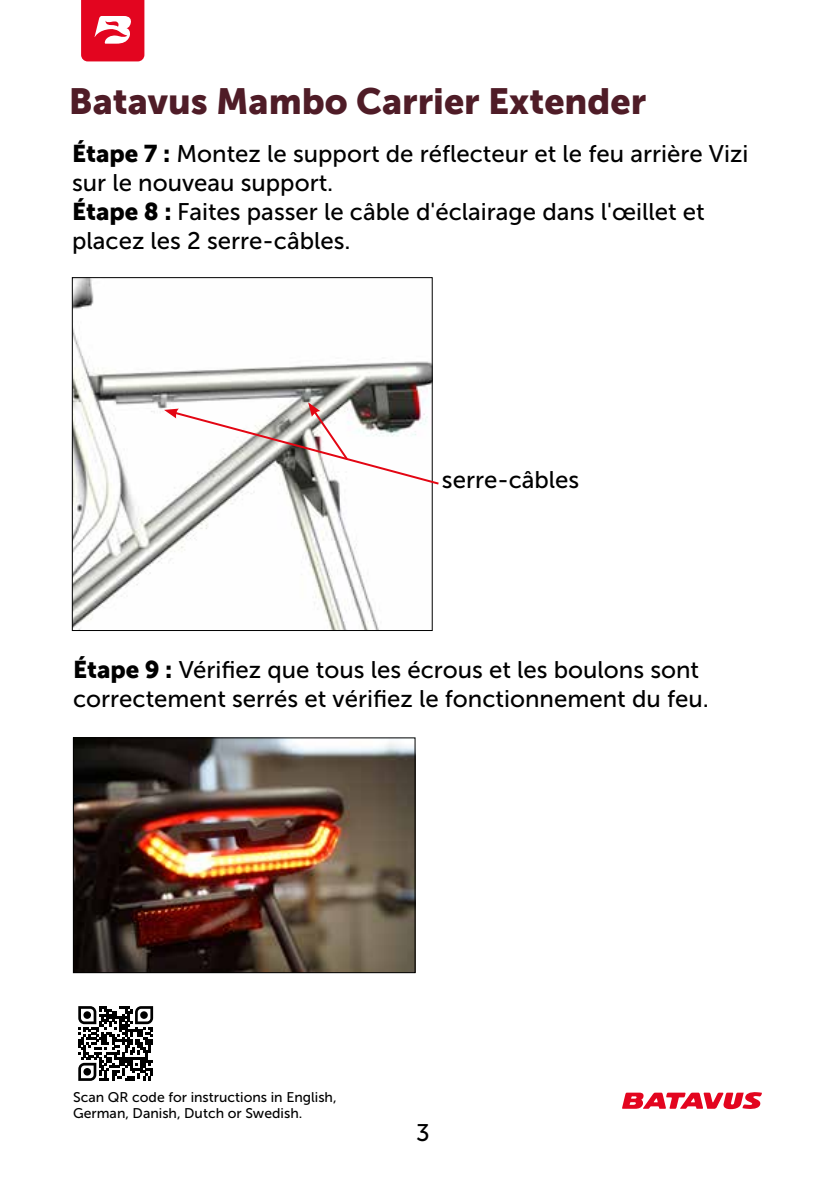
<style>
.page{position:relative;width:840px;height:1191px;background:#fff}
.page>*{position:absolute;margin:0;border:0;box-sizing:border-box;transform-origin:0 0}
.t1{font:36px "Museo Sans 900";color:#4f1c27}
.t2{font:24px/28.8px "Museo Sans 500";color:#000}
.t3{font:14px/16.8px "Museo Sans 500";color:#000}
.s1{font-family:"Museo Sans 900"}
</style>
<div class="page">
<svg style="left:622px;top:1092px;width:139px;height:17px"></svg>
<svg style="left:81px;top:0;width:63px;height:61px;background:#e72e43"></svg>
<img style="left:74px;top:279px;width:356px;height:350px">
<div style="left:72px;top:277px;width:360px;height:354px;border:1px solid #000"></div>
<svg style="left:164px;top:402px;width:275px;height:84px"></svg>
<img style="left:75px;top:739px;width:338px;height:232px">
<div style="left:73px;top:737px;width:342px;height:236px;border:1px solid #000"></div>
<svg style="left:78px;top:1006px;width:75px;height:74px"></svg>
<div style="left:83px;top:1011px;width:8px;height:7px;background:#000;border-radius:50%"></div>
<div style="left:140px;top:1011px;width:8px;height:7px;background:#000;border-radius:50%"></div>
<div style="left:83px;top:1068px;width:8px;height:7px;background:#000;border-radius:50%"></div>
<h1 class="t1" style="left:69px;top:81px;width:578px">Batavus Mambo Carrier Extender</h1>
<p class="t2" style="left:72px;top:140px;width:677px"><span class="s1">Étape 7 :</span> Montez le support de réflecteur et le feu arrière Vizi sur le nouveau support.<br><span class="s1">Étape 8 :</span> Faites passer le câble d'éclairage dans l'œillet et placez les 2 serre-câbles.</p>
<p class="t2" style="left:441px;top:466px;width:139px">serre-câbles</p>
<p class="t2" style="left:73px;top:655px;width:637px"><span class="s1">Étape 9 :</span> Vérifiez que tous les écrous et les boulons sont correctement serrés et vérifiez le fonctionnement du feu.</p>
<p class="t3" style="left:73px;top:1088px;width:265px">Scan QR code for instructions in English,<br>German, Danish, Dutch or Swedish.</p>
<p class="t2" style="left:416px;top:1118px;width:15px">3</p>
</div>
